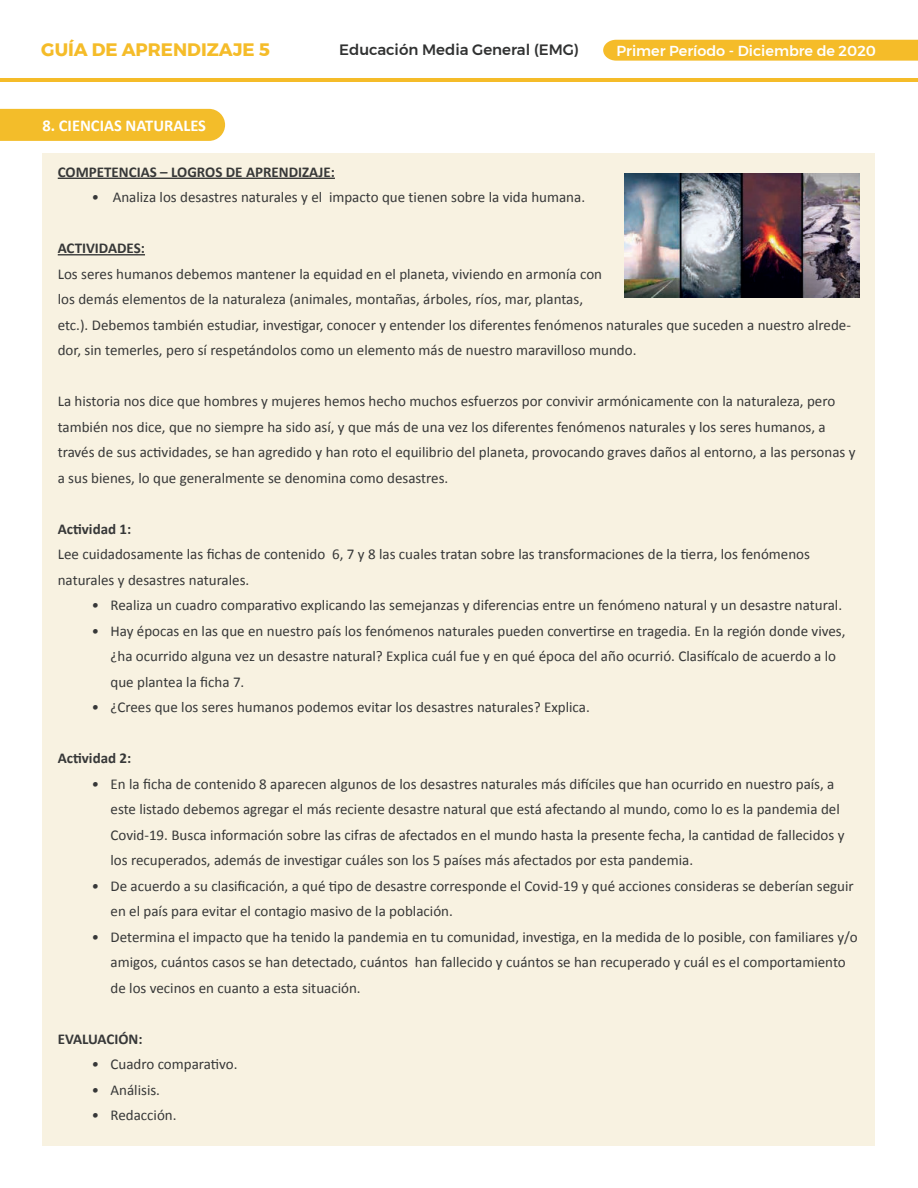
<style>
.page{position:relative;width:918px;height:1188px;background:#fff}
.page>*{position:absolute;margin:0;border:0;box-sizing:border-box;transform-origin:0 0}
.t1{font:700 18px "Montserrat";color:#f5bc29}
.t2{font:700 16.5px "Calibri";color:#fff}
.t3{font:15px/25.5px "Calibri";color:#373838}
.t4{font:700 15px "Calibri";color:#373838}
.t5{font:500 15px "Montserrat";color:#313232}
.t6{font:italic 15px/25.5px "Calibri";color:#373838}
.t7{font:500 14.4px "Montserrat";color:#fff}
.s1{font-weight:700}
.s2{font-style:italic}
</style>
<div class="page">
<div style="left:603px;top:40px;width:315px;height:21px;background:#f5bc29"></div>
<hr style="left:0;top:78px;width:918px;height:3px;background:#f5bc29">
<div style="left:42px;top:153px;width:833px;height:993px;background:#f8f2e1"></div>
<div style="left:0;top:109px;width:225px;height:32px;background:#f3bd2a"></div>
<hr style="left:58px;top:178px;width:277px;height:1px;background:#373838">
<hr style="left:58px;top:254px;width:87px;height:1px;background:#373838">
<img style="left:624px;top:174px;width:236px;height:123px">
<p class="t1" style="left:41px;top:39px;width:230px">GUÍA DE APRENDIZAJE 5</p>
<p class="t5" style="left:339px;top:43px;width:241px">Educación Media General (EMG)</p>
<p class="t7" style="left:616px;top:45px;width:261px">Primer Período - Diciembre de 2020</p>
<p class="t2" style="left:42px;top:117px;width:165px">8. CIENCIAS NATURALES</p>
<p class="t3" style="left:92px;top:159px;width:495px;text-indent:-34px"><span class="s1">COMPETENCIAS – LOGROS DE APRENDIZAJE:<br></span><span class="s2">ï</span> Analiza los desastres naturales y el impacto que tienen sobre la vida humana.</p>
<p class="t4" style="left:58px;top:241px;width:89px">ACTIVIDADES:</p>
<p class="t3" style="left:58px;top:261px;width:795px">Los seres humanos debemos mantener la equidad en el planeta, viviendo en armonía con<br>los demás elementos de la naturaleza (animales, montañas, árboles, ríos, mar, plantas,<br>etc.). Debemos también estudiar, investigar, conocer y entender los diferentes fenómenos naturales que suceden a nuestro alrede&shy;dor, sin temerles, pero sí respetándolos como un elemento más de nuestro maravilloso mundo.</p>
<p class="t3" style="left:58px;top:389px;width:799px">La historia nos dice que hombres y mujeres hemos hecho muchos esfuerzos por convivir armónicamente con la naturaleza, pero también nos dice, que no siempre ha sido así, y que más de una vez los diferentes fenómenos naturales y los seres humanos, a través de sus actividades, se han agredido y han roto el equilibrio del planeta, provocando graves daños al entorno, a las personas y a sus bienes, lo que generalmente se denomina como desastres.</p>
<p class="t4" style="left:58px;top:519px;width:75px">Actividad 1:</p>
<p class="t3" style="left:58px;top:542px;width:754px">Lee cuidadosamente las fichas de contenido 6, 7 y 8 las cuales tratan sobre las transformaciones de la tierra, los fenómenos naturales y desastres naturales.</p>
<p class="t6" style="left:92px;top:594px;width:9px">ï ï</p>
<p class="t3" style="left:111px;top:593px;width:737px">Realiza un cuadro comparativo explicando las semejanzas y diferencias entre un fenómeno natural y un desastre natural.<br>Hay épocas en las que en nuestro país los fenómenos naturales pueden convertirse en tragedia. En la región donde vives, ¿ha ocurrido alguna vez un desastre natural? Explica cuál fue y en qué época del año ocurrió. Clasifícalo de acuerdo a lo que plantea la ficha 7.<br>¿Crees que los seres humanos podemos evitar los desastres naturales? Explica.</p>
<p class="t6" style="left:92px;top:696px;width:9px">ï</p>
<p class="t4" style="left:58px;top:749px;width:75px">Actividad 2:</p>
<p class="t6" style="left:92px;top:772px;width:9px">ï</p>
<p class="t3" style="left:111px;top:771px;width:749px">En la ficha de contenido 8 aparecen algunos de los desastres naturales más difíciles que han ocurrido en nuestro país, a este listado debemos agregar el más reciente desastre natural que está afectando al mundo, como lo es la pandemia del Covid-19. Busca información sobre las cifras de afectados en el mundo hasta la presente fecha, la cantidad de fallecidos y los recuperados, además de investigar cuáles son los 5 países más afectados por esta pandemia.<br>De acuerdo a su clasificación, a qué tipo de desastre corresponde el Covid-19 y qué acciones consideras se deberían seguir en el país para evitar el contagio masivo de la población.<br>Determina el impacto que ha tenido la pandemia en tu comunidad, investiga, en la medida de lo posible, con familiares y/o amigos, cuántos casos se han detectado, cuántos han fallecido y cuántos se han recuperado y cuál es el comportamiento de los vecinos en cuanto a esta situación.</p>
<p class="t6" style="left:92px;top:874px;width:9px">ï</p>
<p class="t6" style="left:92px;top:925px;width:9px">ï</p>
<p class="t4" style="left:58px;top:1032px;width:86px">EVALUACIÓN:</p>
<p class="t6" style="left:92px;top:1053px;width:9px;text-align:justify">ï ï ï</p>
<p class="t3" style="left:111px;top:1052px;width:129px">Cuadro comparativo.<br>Análisis.<br>Redacción.</p>
</div>
